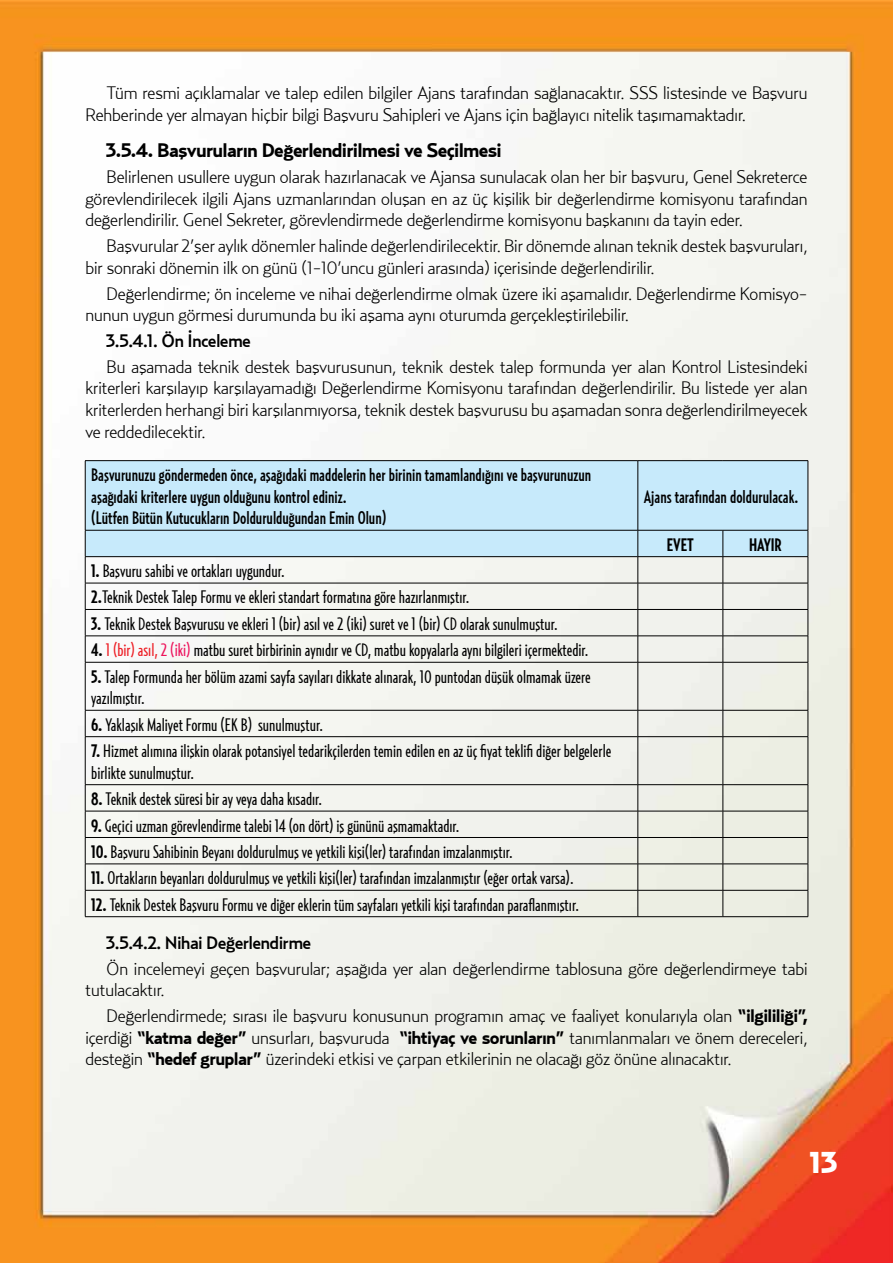
<style>
.page{position:relative;width:893px;height:1263px;background:#fff}
.page>*{position:absolute;margin:0;border:0;box-sizing:border-box;transform-origin:0 0}
.t1{font:900 30px "Relay";color:#fff}
.t2{font:700 19.5px "Relay";letter-spacing:-.04em;color:#000}
.t3{font:300 18px/21.6px "Relay";letter-spacing:-.04em;color:#000}
.t4{font:18px/21.6px "Relay Comp";color:#000}
.t5{font:500 18px/21.6px "Relay Comp";color:#000}
.t6{font:500 18px "Relay";letter-spacing:-.04em;color:#000}
.t7{font:700 18px "Relay Comp";color:#000}
.s1{font-weight:700}
.s2{color:#ed1d24}
.s3{color:#ed145b}
</style>
<div class="page">
<img style="left:0;top:0;width:893px;height:1263px">
<div style="left:86px;top:461px;width:722px;height:95px;background:#c7eafb"></div>
<hr style="left:638px;top:461px;width:1px;height:69px;background:#000">
<hr style="left:85px;top:530px;width:553px;height:1px;background:#000">
<hr style="left:638px;top:530px;width:85px;height:1px;background:#000">
<hr style="left:723px;top:530px;width:85px;height:1px;background:#000">
<hr style="left:85px;top:556px;width:553px;height:1px;background:#000">
<hr style="left:638px;top:556px;width:85px;height:1px;background:#000">
<hr style="left:723px;top:556px;width:85px;height:1px;background:#000">
<hr style="left:85px;top:583px;width:553px;height:1px;background:#000">
<hr style="left:638px;top:583px;width:85px;height:1px;background:#000">
<hr style="left:723px;top:583px;width:85px;height:1px;background:#000">
<hr style="left:85px;top:609px;width:553px;height:1px;background:#000">
<hr style="left:638px;top:609px;width:85px;height:1px;background:#000">
<hr style="left:723px;top:609px;width:85px;height:1px;background:#000">
<hr style="left:85px;top:636px;width:553px;height:1px;background:#000">
<hr style="left:638px;top:636px;width:85px;height:1px;background:#000">
<svg style="left:638px;top:530px;width:1px;height:132px"></svg>
<hr style="left:723px;top:636px;width:85px;height:1px;background:#000">
<svg style="left:723px;top:530px;width:1px;height:132px"></svg>
<hr style="left:85px;top:662px;width:553px;height:1px;background:#000">
<hr style="left:638px;top:662px;width:85px;height:1px;background:#000">
<hr style="left:638px;top:662px;width:1px;height:48px;background:#000">
<hr style="left:723px;top:662px;width:85px;height:1px;background:#000">
<hr style="left:723px;top:662px;width:1px;height:48px;background:#000">
<hr style="left:85px;top:710px;width:553px;height:1px;background:#000">
<hr style="left:638px;top:710px;width:85px;height:1px;background:#000">
<svg style="left:638px;top:710px;width:1px;height:26px"></svg>
<hr style="left:723px;top:710px;width:85px;height:1px;background:#000">
<svg style="left:723px;top:710px;width:1px;height:26px"></svg>
<hr style="left:85px;top:736px;width:553px;height:1px;background:#000">
<hr style="left:638px;top:736px;width:85px;height:1px;background:#000">
<hr style="left:638px;top:737px;width:1px;height:47px;background:#000">
<hr style="left:723px;top:736px;width:85px;height:1px;background:#000">
<hr style="left:723px;top:737px;width:1px;height:47px;background:#000">
<hr style="left:85px;top:784px;width:553px;height:1px;background:#000">
<hr style="left:638px;top:784px;width:85px;height:1px;background:#000">
<hr style="left:723px;top:784px;width:85px;height:1px;background:#000">
<hr style="left:85px;top:811px;width:553px;height:1px;background:#000">
<hr style="left:638px;top:811px;width:85px;height:1px;background:#000">
<hr style="left:723px;top:811px;width:85px;height:1px;background:#000">
<hr style="left:85px;top:837px;width:553px;height:1px;background:#000">
<hr style="left:638px;top:837px;width:85px;height:1px;background:#000">
<hr style="left:723px;top:837px;width:85px;height:1px;background:#000">
<hr style="left:85px;top:864px;width:553px;height:1px;background:#000">
<hr style="left:638px;top:864px;width:85px;height:1px;background:#000">
<hr style="left:723px;top:864px;width:85px;height:1px;background:#000">
<hr style="left:85px;top:890px;width:553px;height:1px;background:#000">
<hr style="left:638px;top:890px;width:85px;height:1px;background:#000">
<svg style="left:638px;top:785px;width:1px;height:131px"></svg>
<hr style="left:723px;top:890px;width:85px;height:1px;background:#000">
<svg style="left:723px;top:785px;width:1px;height:131px"></svg>
<hr style="left:85px;top:460px;width:553px;height:1px;background:#000">
<hr style="left:85px;top:461px;width:1px;height:69px;background:#000">
<hr style="left:638px;top:460px;width:85px;height:1px;background:#000">
<hr style="left:723px;top:460px;width:85px;height:1px;background:#000">
<hr style="left:808px;top:461px;width:1px;height:69px;background:#000">
<svg style="left:85px;top:530px;width:1px;height:132px"></svg>
<svg style="left:808px;top:530px;width:1px;height:132px"></svg>
<hr style="left:85px;top:662px;width:1px;height:48px;background:#000">
<hr style="left:808px;top:662px;width:1px;height:48px;background:#000">
<svg style="left:85px;top:710px;width:1px;height:26px"></svg>
<svg style="left:808px;top:710px;width:1px;height:26px"></svg>
<hr style="left:85px;top:737px;width:1px;height:47px;background:#000">
<hr style="left:808px;top:737px;width:1px;height:47px;background:#000">
<svg style="left:85px;top:785px;width:1px;height:131px"></svg>
<svg style="left:808px;top:785px;width:1px;height:131px"></svg>
<hr style="left:85px;top:916px;width:553px;height:1px;background:#000">
<hr style="left:638px;top:916px;width:85px;height:1px;background:#000">
<hr style="left:723px;top:916px;width:85px;height:1px;background:#000">
<p class="t3" style="left:85px;top:82px;width:724px;text-indent:21px">Tüm resmi açıklamalar ve talep edilen bilgiler Ajans tarafından sağlanacaktır. SSS listesinde ve Başvuru<br>Rehberinde yer almayan hiçbir bilgi Başvuru Sahipleri ve Ajans için bağlayıcı nitelik taşımamaktadır.</p>
<p class="t2" style="left:106px;top:139px;width:397px">3.5.4. Başvuruların Değerlendirilmesi ve Seçilmesi</p>
<p class="t3" style="left:85px;top:166px;width:724px;text-align:justify;text-indent:21px">Belirlenen usullere uygun olarak hazırlanacak ve Ajansa sunulacak olan her bir başvuru, Genel Sekreterce görevlendirilecek ilgili Ajans uzmanlarından oluşan en az üç kişilik bir değerlendirme komisyonu tarafından değerlendirilir. Genel Sekreter, görevlendirmede değerlendirme komisyonu başkanını da tayin eder.</p>
<p class="t3" style="left:85px;top:235px;width:724px;text-indent:21px">Başvurular 2’şer aylık dönemler halinde değerlendirilecektir. Bir dönemde alınan teknik destek başvuruları, bir sonraki dönemin ilk on günü (1-10’uncu günleri arasında) içerisinde değerlendirilir.</p>
<p class="t3" style="left:85px;top:282px;width:724px;text-indent:21px">Değerlendirme; ön inceleme ve nihai değerlendirme olmak üzere iki aşamalıdır. Değerlendirme Komisyo&shy;nunun uygun görmesi durumunda bu iki aşama aynı oturumda gerçekleştirilebilir.</p>
<p class="t6" style="left:106px;top:330px;width:146px">3.5.4.1. Ön İnceleme</p>
<p class="t3" style="left:85px;top:355px;width:724px;text-align:justify;text-indent:21px">Bu aşamada teknik destek başvurusunun, teknik destek talep formunda yer alan Kontrol Listesindeki kriterleri karşılayıp karşılayamadığı Değerlendirme Komisyonu tarafından değerlendirilir. Bu listede yer alan kriterlerden herhangi biri karşılanmıyorsa, teknik destek başvurusu bu aşamadan sonra değerlendirilmeyecek ve reddedilecektir.</p>
<p class="t5" style="left:91px;top:463px;width:501px">Başvurunuzu göndermeden önce, aşağıdaki maddelerin her birinin tamamlandığını ve başvurunuzun aşağıdaki kriterlere uygun olduğunu kontrol ediniz.<br>(Lütfen Bütün Kutucukların Doldurulduğundan Emin Olun)</p>
<p class="t4" style="left:91px;top:557px;width:380px;line-height:26.4px"><span class="s1">1.</span> Başvuru sahibi ve ortakları uygundur.<br><span class="s1">2.</span>Teknik Destek Talep Formu ve ekleri standart formatına göre hazırlanmıştır.</p>
<p class="t4" style="left:91px;top:612px;width:468px"><span class="s1">3.</span> Teknik Destek Başvurusu ve ekleri 1 (bir) asıl ve 2 (iki) suret ve 1 (bir) CD olarak sunulmuştur.</p>
<p class="t4" style="left:91px;top:639px;width:499px"><span class="s1">4.</span> <span class="s2">1 (bir) asıl,</span> <span class="s3">2 (iki)</span> matbu suret birbirinin aynıdır ve CD, matbu kopyalarla aynı bilgileri içermektedir.</p>
<p class="t4" style="left:91px;top:665px;width:501px"><span class="s1">5.</span> Talep Formunda her bölüm azami sayfa sayıları dikkate alınarak, 10 puntodan düşük olmamak üzere yazılmıştır.</p>
<p class="t4" style="left:91px;top:713px;width:233px"><span class="s1">6.</span> Yaklaşık Maliyet Formu (EK B) sunulmuştur.</p>
<p class="t4" style="left:91px;top:740px;width:522px"><span class="s1">7.</span> Hizmet alımına ilişkin olarak potansiyel tedarikçilerden temin edilen en az üç fiyat teklifi diğer belgelerle birlikte sunulmuştur.</p>
<p class="t4" style="left:91px;top:788px;width:232px"><span class="s1">8.</span> Teknik destek süresi bir ay veya daha kısadır.</p>
<p class="t4" style="left:91px;top:814px;width:370px"><span class="s1">9.</span> Geçici uzman görevlendirme talebi 14 (on dört) iş gününü aşmamaktadır.</p>
<p class="t4" style="left:91px;top:840px;width:423px"><span class="s1">10.</span> Başvuru Sahibinin Beyanı doldurulmuş ve yetkili kişi(ler) tarafından imzalanmıştır.</p>
<p class="t4" style="left:91px;top:867px;width:484px"><span class="s1">11.</span> Ortakların beyanları doldurulmuş ve yetkili kişi(ler) tarafından imzalanmıştır (eğer ortak varsa).</p>
<p class="t4" style="left:91px;top:893px;width:489px"><span class="s1">12.</span> Teknik Destek Başvuru Formu ve diğer eklerin tüm sayfaları yetkili kişi tarafından paraflanmıştır.</p>
<p class="t5" style="left:644px;top:485px;width:156px">Ajans tarafından doldurulacak.</p>
<p class="t7" style="left:667px;top:534px;width:29px">EVET</p>
<p class="t7" style="left:749px;top:534px;width:34px">HAYIR</p>
<p class="t6" style="left:106px;top:932px;width:207px">3.5.4.2. Nihai Değerlendirme</p>
<p class="t3" style="left:85px;top:957px;width:724px;text-indent:21px">Ön incelemeyi geçen başvurular; aşağıda yer alan değerlendirme tablosuna göre değerlendirmeye tabi tutulacaktır.</p>
<p class="t3" style="left:85px;top:1005px;width:724px;text-align:justify;text-indent:21px">Değerlendirmede; sırası ile başvuru konusunun programın amaç ve faaliyet konularıyla olan <span class="s1">“ilgililiği”, </span>içerdiği <span class="s1">“katma değer”</span> unsurları, başvuruda <span class="s1">“ihtiyaç ve sorunların”</span> tanımlanmaları ve önem dereceleri, desteğin <span class="s1">“hedef gruplar”</span> üzerindeki etkisi ve çarpan etkilerinin ne olacağı göz önüne alınacaktır.</p>
<h1 class="t1" style="left:809px;top:1144px;width:30px">13</h1>
</div>
